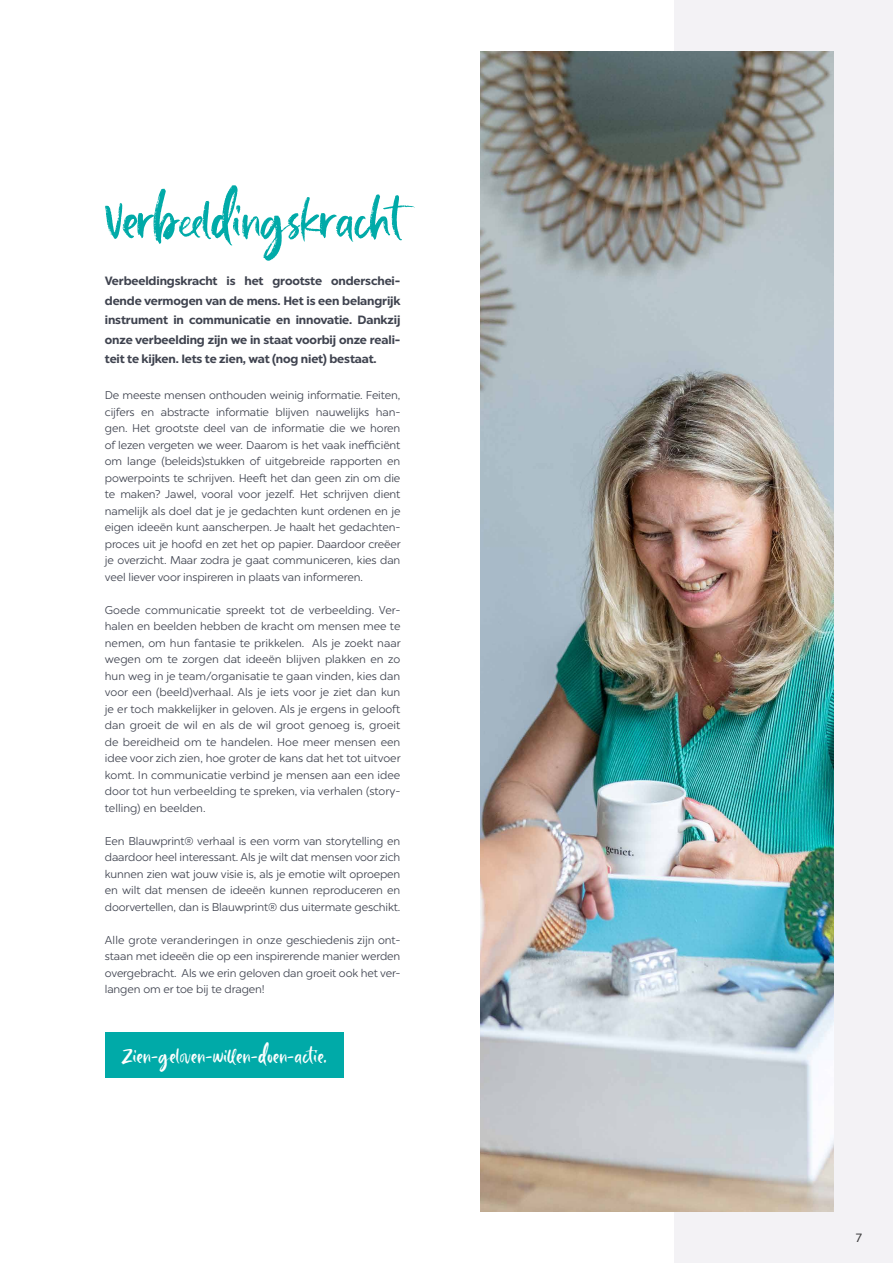
<style>
.page{position:relative;width:893px;height:1263px;background:#fff}
.page>*{position:absolute;margin:0;border:0;box-sizing:border-box;transform-origin:0 0}
.t1{font:61.5px "Baille Simpson";letter-spacing:-.01em;color:#00aaa8}
.t2{font:24.15px "Baille Simpson";letter-spacing:.01em;color:#fff}
.t3{font:700 12px/19.5px "Chronica Pro";letter-spacing:-.01em;color:#3f434f;text-align:justify}
.t4{font:italic 12px "Chronica Pro";color:#3e3e3f}
.t5{font:300 11.25px/16.5px "Chronica Pro";letter-spacing:-.01em;color:#3f434f;text-align:justify}
</style>
<div class="page">
<div style="left:674px;top:0;width:219px;height:1263px;background:#f3f2f5"></div>
<img style="left:480px;top:51px;width:353px;height:1161px">
<div style="left:105px;top:1032px;width:239px;height:46px;background:#00aaa8"></div>
<h1 class="t1" style="left:105px;top:174px;width:299px">Verbeeldingskracht</h1>
<p class="t3" style="left:105px;top:271px;width:297px">Verbeeldingskracht is het grootste onderschei&shy;dende vermogen van de mens. Het is een belangrijk instrument in communicatie en innovatie. Dankzij onze verbeelding zijn we in staat voorbij onze reali&shy;teit te kijken. Iets te zien, wat (nog niet) bestaat.</p>
<p class="t5" style="left:105px;top:387px;width:297px">De meeste mensen onthouden weinig informatie. Feiten, cijfers en abstracte informatie blijven nauwelijks han&shy;gen. Het grootste deel van de informatie die we horen of lezen vergeten we weer. Daarom is het vaak inefficiënt om lange (beleids)stukken of uitgebreide rapporten en powerpoints te schrijven. Heeft het dan geen zin om die te maken? Jawel, vooral voor jezelf. Het schrijven dient namelijk als doel dat je je gedachten kunt ordenen en je eigen ideeën kunt aanscherpen. Je haalt het gedachten&shy;proces uit je hoofd en zet het op papier. Daardoor creëer je overzicht. Maar zodra je gaat communiceren, kies dan veel liever voor inspireren in plaats van informeren.</p>
<p class="t5" style="left:105px;top:601px;width:297px">Goede communicatie spreekt tot de verbeelding. Ver&shy;halen en beelden hebben de kracht om mensen mee te nemen, om hun fantasie te prikkelen. Als je zoekt naar wegen om te zorgen dat ideeën blijven plakken en zo hun weg in je team/organisatie te gaan vinden, kies dan voor een (beeld)verhaal. Als je iets voor je ziet dan kun je er toch makkelijker in geloven. Als je ergens in gelooft dan groeit de wil en als de wil groot genoeg is, groeit de bereidheid om te handelen. Hoe meer mensen een idee voor zich zien, hoe groter de kans dat het tot uitvoer komt. In communicatie verbind je mensen aan een idee door tot hun verbeelding te spreken, via verhalen (story&shy;telling) en beelden.</p>
<p class="t5" style="left:105px;top:832px;width:297px">Een Blauwprint® verhaal is een vorm van storytelling en daardoor heel interessant. Als je wilt dat mensen voor zich kunnen zien wat jouw visie is, als je emotie wilt oproepen en wilt dat mensen de ideeën kunnen reproduceren en doorvertellen, dan is Blauwprint® dus uitermate geschikt.</p>
<p class="t5" style="left:105px;top:931px;width:297px">Alle grote veranderingen in onze geschiedenis zijn ont&shy;staan met ideeën die op een inspirerende manier werden overgebracht. Als we erin geloven dan groeit ook het ver&shy;langen om er toe bij te dragen!</p>
<h2 class="t2" style="left:121px;top:1038px;width:207px">Zien-geloven-willen-doen-actie.</h2>
<p class="t4" style="left:856px;top:1229px;width:8px">7</p>
</div>
